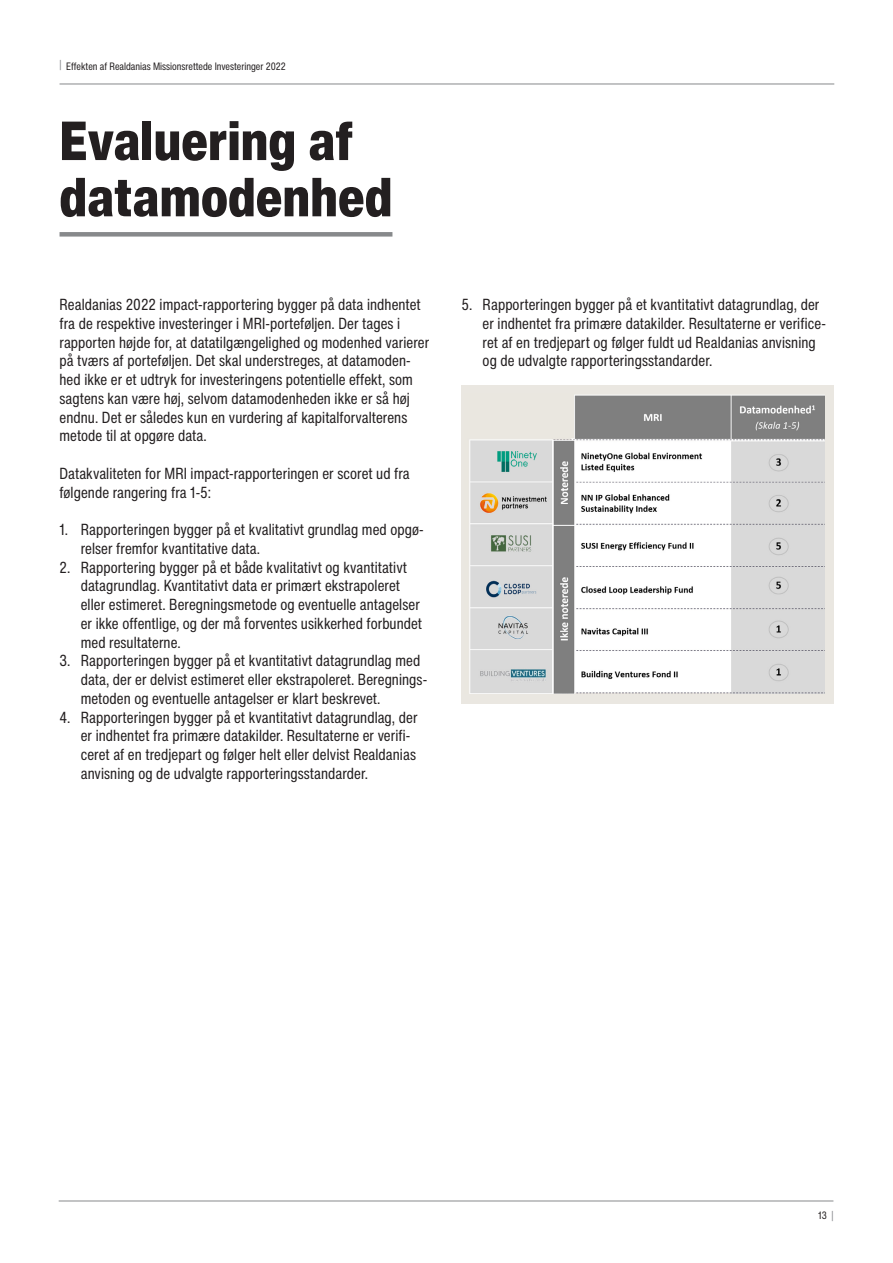
<style>
.page{position:relative;width:893px;height:1263px;background:#fff}
.page>*{position:absolute;margin:0;border:0;box-sizing:border-box;transform-origin:0 0}
.Head_uden_understreg{font:900 condensed 54px "Helvetica Now Text";letter-spacing:.005em;color:#231f20}
.Head{font:900 condensed 54px "Helvetica Now Text";letter-spacing:.005em;color:#231f20}
.Brød{font:condensed 15.75px/18.8px "Helvetica Now Text";letter-spacing:.005em;color:#231f20}
.t1{font:condensed 10.5px "Helvetica Now Text";color:#231f20}
.s1{color:#87898b}
</style>
<div class="page">
<hr style="left:60px;top:84px;width:774px;height:1px;background:#87898b">
<hr style="left:59px;top:1201px;width:774px;height:1px;background:#87898b">
<div style="left:60px;top:232px;width:332px;height:5px;background:#87898b"></div>
<div style="left:461px;top:385px;width:372px;height:319px;background:#eae7e1"></div>
<img style="left:469px;top:395px;width:355px;height:298px">
<p class="t1" style="left:60px;top:59px;width:228px"><span class="s1">|</span> Effekten af Realdanias Missionsrettede Investeringer 2022</p>
<p class="Head_uden_understreg" style="left:60px;top:105px;width:295px">Evaluering af</p>
<p class="Head" style="left:60px;top:162px;width:334px">datamodenhed</p>
<p class="Brød" style="left:60px;top:295px;width:371px">Realdanias 2022 impact-rapportering bygger på data indhentet fra de respektive investeringer i MRI-porteføljen. Der tages i rapporten højde for, at datatilgængelighed og modenhed varierer på tværs af porteføljen. Det skal understreges, at datamoden&shy;hed ikke er et udtryk for investeringens potentielle effekt, som sagtens kan være høj, selvom datamodenheden ikke er så høj endnu. Det er således kun en vurdering af kapitalforvalterens metode til at opgøre data.</p>
<p class="Brød" style="left:60px;top:464px;width:352px">Datakvaliteten for MRI impact-rapporteringen er scoret ud fra følgende rangering fra 1-5:</p>
<p class="Brød" style="left:81px;top:520px;width:344px;text-indent:-21px">1. Rapporteringen bygger på et kvalitativt grundlag med opgø&shy;relser fremfor kvantitative data.</p>
<p class="Brød" style="left:81px;top:558px;width:343px;text-indent:-21px">2. Rapportering bygger på et både kvalitativt og kvantitativt datagrundlag. Kvantitativt data er primært ekstrapoleret eller estimeret. Beregningsmetode og eventuelle antagelser er ikke offentlige, og der må forventes usikkerhed forbundet med resultaterne.</p>
<p class="Brød" style="left:81px;top:651px;width:348px;text-indent:-21px">3. Rapporteringen bygger på et kvantitativt datagrundlag med data, der er delvist estimeret eller ekstrapoleret. Beregnings&shy;metoden og eventuelle antagelser er klart beskrevet.</p>
<p class="Brød" style="left:81px;top:708px;width:338px;text-indent:-21px">4. Rapporteringen bygger på et kvantitativt datagrundlag, der er indhentet fra primære datakilder. Resultaterne er verifi&shy;ceret af en tredjepart og følger helt eller delvist Realdanias anvisning og de udvalgte rapporteringsstandarder.</p>
<p class="Brød" style="left:483px;top:295px;width:345px;text-indent:-21px">5. Rapporteringen bygger på et kvantitativt datagrundlag, der er indhentet fra primære datakilder. Resultaterne er verifice&shy;ret af en tredjepart og følger fuldt ud Realdanias anvisning og de udvalgte rapporteringsstandarder.</p>
<p class="t1" style="left:818px;top:1208px;width:17px">13 <span class="s1">|</span></p>
</div>
